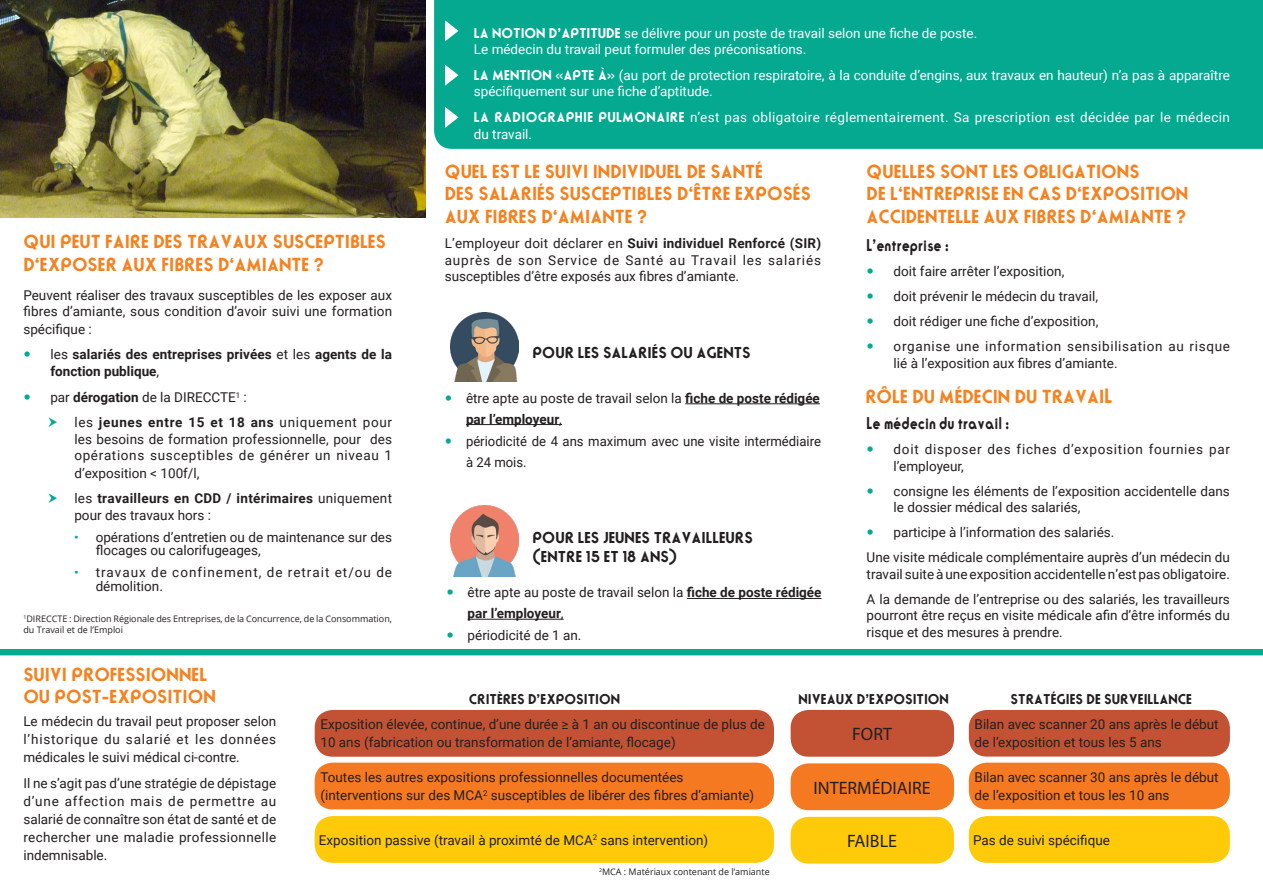
<style>
.page{position:relative;width:1263px;height:893px;background:#fff}
.page>*{position:absolute;margin:0;border:0;box-sizing:border-box;transform-origin:0 0}
.t1{font:700 18px/22.5px "Ronda";color:#f58220}
.t2{font:18px "Myriad Pro";color:#231f20}
.t3{font:700 16.2px "Ronda";color:#231f20;scale:.83 1}
.t4{font:700 15px "Ronda";color:#231f20}
.t5{font:13.5px/16.5px "Roboto";color:#231f20}
.t6{font:13.5px/16.5px "Roboto";color:#fff}
.t7{font:13.5px/16.5px "Roboto";letter-spacing:.03em;color:#fff}
.t8{font:700 13.5px/16.5px "Roboto";color:#231f20}
.t9{font:13.5px/16.5px "Roboto";letter-spacing:.05em;color:#231f20}
.t10{font:700 13.5px "Ronda";color:#231f20}
.t11{font:13.5px/16.5px "Roboto";letter-spacing:.055em;color:#231f20}
.t12{font:13.5px/13.5px "Roboto";letter-spacing:.075em;color:#231f20}
.t13{font:9px/10.5px "Open Sans";color:#231f20}
.s1{font-family:"Ronda";font-weight:700}
.s2{font-weight:400}
.s3{font-weight:700}
.s4{font-size:19.8px}
</style>
<div class="page">
<img style="left:0;top:0;width:425px;height:218px">
<hr style="left:685px;top:403px;width:135px;height:1px;background:#231f20">
<hr style="left:466px;top:424px;width:96px;height:1px;background:#231f20">
<hr style="left:687px;top:598px;width:134px;height:1px;background:#231f20">
<hr style="left:468px;top:619px;width:96px;height:1px;background:#231f20">
<img style="left:450px;top:506px;width:68px;height:70px">
<img style="left:450px;top:312px;width:68px;height:69px">
<div style="left:0;top:649px;width:1263px;height:6px;background:#04a990"></div>
<div style="left:791px;top:763px;width:163px;height:47px;background:#f47921;border-radius:18px"></div>
<div style="left:791px;top:817px;width:163px;height:47px;background:#feca0a;border-radius:18px"></div>
<div style="left:791px;top:710px;width:163px;height:47px;background:#c35234;border-radius:18px"></div>
<div style="left:315px;top:710px;width:459px;height:47px;background:#c35234;border-radius:18px"></div>
<div style="left:969px;top:710px;width:261px;height:47px;background:#c35234;border-radius:18px"></div>
<div style="left:315px;top:816px;width:459px;height:47px;background:#feca0a;border-radius:18px"></div>
<div style="left:969px;top:816px;width:261px;height:47px;background:#feca0a;border-radius:18px"></div>
<div style="left:315px;top:763px;width:459px;height:46px;background:#f47921;border-radius:18px"></div>
<div style="left:969px;top:763px;width:261px;height:46px;background:#f47921;border-radius:18px"></div>
<div style="left:434px;top:0;width:829px;height:149px;background:#04a990"></div>
<svg style="left:444px;top:63px;width:16px;height:24px"></svg>
<svg style="left:444px;top:19px;width:16px;height:24px"></svg>
<svg style="left:444px;top:105px;width:16px;height:24px"></svg>
<p class="t6" style="left:474px;top:24px;width:505px"><span class="s1">LA NOTION D’APTITUDE</span> se délivre pour un poste de travail selon une fiche de poste.<br>Le médecin du travail peut formuler des préconisations.</p>
<p class="t6" style="left:474px;top:66px;width:757px"><span class="s1">LA MENTION «APTE À»</span> (au port de protection respiratoire, à la conduite d’engins, aux travaux en hauteur) n’a pas à apparaître spécifiquement sur une fiche d’aptitude.</p>
<p class="t7" style="left:474px;top:109px;width:757px"><span class="s1">LA RADIOGRAPHIE PULMONAIRE</span> n’est pas obligatoire réglementairement. Sa prescription est décidée par le médecin du travail.</p>
<p class="t1" style="left:23px;top:231px;width:364px">QUI PEUT FAIRE DES TRAVAUX SUSCEPTIBLES<br>D‘EXPOSER AUX FIBRES D‘AMIANTE ?</p>
<p class="t5" style="left:23px;top:286px;width:370px">Peuvent réaliser des travaux susceptibles de les exposer aux fibres d’amiante, sous condition d’avoir suivi une formation</p>
<p class="t5" style="left:23px;top:321px;width:70px">spécifique :</p>
<p class="t8" style="left:50px;top:346px;width:343px"><span class="s2">les</span> salariés des entreprises privées <span class="s2">et les</span> agents de la fonction publique<span class="s2">,</span></p>
<p class="t5" style="left:50px;top:389px;width:198px">par <span class="s3">dérogation</span> de la DIRECCTE<sup>1</sup> :</p>
<p class="t5" style="left:74px;top:414px;width:319px;text-align:justify">les <span class="s3">jeunes entre 15 et 18 ans</span> uniquement pour les besoins de formation professionnelle, pour des opérations susceptibles de générer un niveau 1</p>
<p class="t5" style="left:74px;top:465px;width:127px">d’exposition &lt; 100f/l,</p>
<p class="t5" style="left:74px;top:490px;width:319px">les <span class="s3">travailleurs en CDD / intérimaires</span> uniquement pour des travaux hors :</p>
<p class="t5" style="left:96px;top:530px;width:298px;line-height:13.5px">opérations d’entretien ou de maintenance sur des flocages ou calorifugeages,</p>
<p class="t12" style="left:96px;top:565px;width:298px">travaux de confinement, de retrait et/ou de démolition.</p>
<p class="t13" style="left:23px;top:614px;width:370px"><sup>1</sup>DIRECCTE : Direction Régionale des Entreprises, de la Concurrence, de la Consommation, du Travail et de l’Emploi</p>
<p class="t1" style="left:445px;top:160px;width:368px">QUEL EST LE SUIVI INDIVIDUEL DE SANTÉ<br>DES SALARIÉS SUSCEPTIBLES D‘ÊTRE EXPOSÉS<br>AUX FIBRES D‘AMIANTE ?</p>
<p class="t5" style="left:445px;top:235px;width:378px;text-align:justify">L’employeur doit déclarer en <span class="s3">Suivi individuel Renforcé (SIR) </span>auprès de son Service de Santé au Travail les salariés susceptibles d’être exposés aux fibres d’amiante.</p>
<p class="t4" style="left:533px;top:343px;width:220px">POUR LES SALARIÉS OU AGENTS</p>
<p class="t5" style="left:466px;top:389px;width:355px">être apte au poste de travail selon la <span class="s3">fiche de poste rédigée</span></p>
<p class="t8" style="left:466px;top:410px;width:97px">par l’employeur<span class="s2">,</span></p>
<p class="t5" style="left:466px;top:433px;width:357px">périodicité de 4 ans maximum avec une visite intermédiaire</p>
<p class="t5" style="left:466px;top:454px;width:62px">à 24 mois.</p>
<p class="t4" style="left:533px;top:528px;width:222px">POUR LES JEUNES TRAVAILLEURS</p>
<p class="t4" style="left:533px;top:547px;width:146px">(ENTRE 15 ET 18 ANS)</p>
<p class="t5" style="left:468px;top:584px;width:355px">être apte au poste de travail selon la <span class="s3">fiche de poste rédigée</span></p>
<p class="t8" style="left:468px;top:605px;width:97px">par l’employeur<span class="s2">,</span></p>
<p class="t5" style="left:468px;top:626px;width:115px">périodicité de 1 an.</p>
<p class="t1" style="left:867px;top:160px;width:323px">QUELLES SONT LES OBLIGATIONS<br>DE L‘ENTREPRISE EN CAS D‘EXPOSITION<br>ACCIDENTELLE AUX FIBRES D‘AMIANTE ?</p>
<p class="t3" style="left:867px;top:235px;width:101px">L’entreprise :</p>
<p class="t5" style="left:894px;top:263px;width:172px">doit faire arrêter l’exposition,</p>
<p class="t5" style="left:894px;top:288px;width:206px">doit prévenir le médecin du travail,</p>
<p class="t5" style="left:894px;top:313px;width:206px">doit rédiger une fiche d’exposition,</p>
<p class="t9" style="left:894px;top:338px;width:338px">organise une information sensibilisation au risque lié à l’exposition aux fibres d’amiante.</p>
<p class="t1" style="left:865px;top:386px;width:248px">RÔLE DU MÉDECIN DU TRAVAI<span class="s4">L</span></p>
<p class="t3" style="left:867px;top:413px;width:173px">Le médecin du travail :</p>
<p class="t11" style="left:894px;top:441px;width:338px">doit disposer des fiches d’exposition fournies par l’employeur,</p>
<p class="t5" style="left:894px;top:482px;width:338px">consigne les éléments de l’exposition accidentelle dans le dossier médical des salariés,</p>
<p class="t5" style="left:894px;top:524px;width:222px">participe à l’information des salariés.</p>
<p class="t5" style="left:867px;top:549px;width:365px">Une visite médicale complémentaire auprès d’un médecin du travail suite à une exposition accidentelle n’est pas obligatoire.</p>
<p class="t5" style="left:867px;top:590px;width:365px;text-align:justify">A la demande de l’entreprise ou des salariés, les travailleurs pourront être reçus en visite médicale afin d’être informés du risque et des mesures à prendre.</p>
<p class="t1" style="left:23px;top:663px;width:185px">SUIVI PROFESSIONNEL</p>
<p class="t1" style="left:23px;top:685px;width:194px">OU POST-EXPOSITION</p>
<p class="t5" style="left:23px;top:711px;width:254px;line-height:18px;text-align:justify">Le médecin du travail peut proposer selon l’historique du salarié et les données médicales le suivi médical ci-contre.</p>
<p class="t5" style="left:23px;top:774px;width:254px;line-height:18px;text-align:justify">Il ne s’agit pas d’une stratégie de dépistage d’une affection mais de permettre au salarié de connaître son état de santé et de rechercher une maladie professionnelle indemnisable.</p>
<p class="t10" style="left:469px;top:690px;width:153px">CRITÈRES D’EXPOSITION</p>
<p class="t10" style="left:798px;top:690px;width:152px">NIVEAUX D’EXPOSITION</p>
<p class="t10" style="left:1010px;top:690px;width:183px">STRATÉGIES DE SURVEILLANCE</p>
<p class="t5" style="left:320px;top:715px;width:446px;line-height:18px">Exposition élevée, continue, d’une durée ≥ à 1 an ou discontinue de plus de<br>10 ans (fabrication ou transformation de l’amiante, flocage)</p>
<p class="t5" style="left:974px;top:715px;width:246px;line-height:18px">Bilan avec scanner 20 ans après le début de l’exposition et tous les 5 ans</p>
<p class="t2" style="left:852px;top:723px;width:41px">FORT</p>
<p class="t5" style="left:320px;top:768px;width:435px;line-height:18px">Toutes les autres expositions professionnelles documentées (interventions sur des MCA<sup>2</sup> susceptibles de libérer des fibres d’amiante)</p>
<p class="t5" style="left:974px;top:768px;width:246px;line-height:18px">Bilan avec scanner 30 ans après le début de l’exposition et tous les 10 ans</p>
<p class="t2" style="left:814px;top:776px;width:119px">INTERMÉDIAIRE</p>
<p class="t5" style="left:319px;top:831px;width:391px">Exposition passive (travail à proximté de MCA<sup>2</sup> sans intervention)</p>
<p class="t5" style="left:973px;top:831px;width:138px">Pas de suivi spécifique</p>
<p class="t2" style="left:847px;top:830px;width:51px">FAIBLE</p>
<p class="t13" style="left:599px;top:866px;width:172px"><sup>2</sup>MCA : Matériaux contenant de l’amiante</p>
</div>
